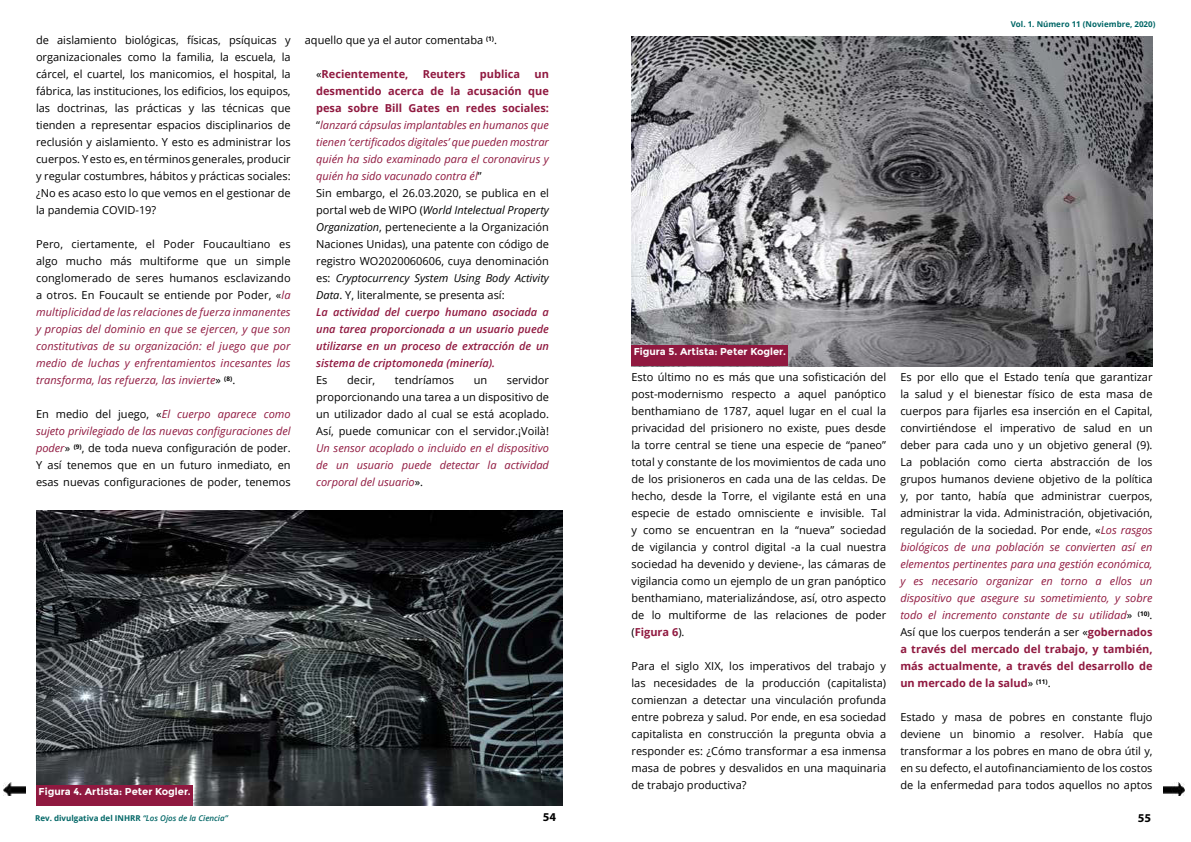
<style>
.page{position:relative;width:1191px;height:842px;background:#fff}
.page>*{position:absolute;margin:0;border:0;box-sizing:border-box;transform-origin:0 0}
.t1{font:700 12px "Myriad Pro";color:#000}
.t2{font:11px/17px "Open Sans";color:#000;text-align:justify}
.t3{font:italic 11px/17px "Open Sans";letter-spacing:.005em;color:#901940;text-align:justify}
.t4{font:700 11px "Open Sans";color:#901940}
.t5{font:700 10px "Montserrat";color:#fff}
.t6{font:700 8px "Open Sans";color:#066}
.s1{font-style:normal;color:#000}
.s2{font-style:italic;color:#901940}
.s3{font-weight:600;font-style:italic}
.s4{font-weight:400;color:#000}
.s5{font-weight:700;color:#901940}
.s6{font-style:italic}
.s7{font-weight:600;font-style:italic;color:#901940}
</style>
<div class="page">
<img style="left:36px;top:510px;width:526px;height:296px">
<img style="left:631px;top:36px;width:521px;height:330px">
<div style="left:36px;top:785px;width:157px;height:21px;background:#901940"></div>
<div style="left:631px;top:346px;width:157px;height:20px;background:#901940"></div>
<img style="left:4px;top:782px;width:21px;height:14px">
<img style="left:1163px;top:782px;width:21px;height:14px">
<p class="t2" style="left:36px;top:32px;width:256px">de aislamiento biológicas, físicas, psíquicas y organizacionales como la familia, la escuela, la cárcel, el cuartel, los manicomios, el hospital, la fábrica, las instituciones, los edificios, los equipos, las doctrinas, las prácticas y las técnicas que tienden a representar espacios disciplinarios de reclusión y aislamiento. Y esto es administrar los cuerpos. Y esto es, en términos generales, producir y regular costumbres, hábitos y prácticas sociales: ¿No es acaso esto lo que vemos en el gestionar de la pandemia COVID-19?</p>
<p class="t3" style="left:36px;top:237px;width:256px"><span class="s1">Pero, ciertamente, el Poder Foucaultiano es algo mucho más multiforme que un simple conglomerado de seres humanos esclavizando a otros. En Foucault se entiende por Poder, «</span>la multiplicidad de las relaciones de fuerza inmanentes y propias del dominio en que se ejercen, y que son constitutivas de su organización: el juego que por medio de luchas y enfrentamientos incesantes las transforma, las refuerza, las invierte<span class="s1">»</span> <sup>(8)</sup><span class="s1">.</span></p>
<p class="t2" style="left:36px;top:406px;width:256px">En medio del juego, «<span class="s2">El cuerpo aparece como sujeto privilegiado de las nuevas configuraciones del poder</span>» <sup>(9)</sup>, de toda nueva configuración de poder.<br>Y así tenemos que en un futuro inmediato, en esas nuevas configuraciones de poder, tenemos</p>
<p class="t5" style="left:39px;top:785px;width:153px">Figura 4. Artista: Peter Kogler.</p>
<p class="t6" style="left:35px;top:814px;width:194px">Rev. divulgativa del INHRR <span class="s3">“Los Ojos de la Ciencia”</span></p>
<p class="t2" style="left:305px;top:32px;width:194px">aquello que ya el autor comentaba <sup>(1)</sup>.</p>
<p class="t4" style="left:316px;top:70px;width:94px"><span class="s4">«</span>Recientemente,</p>
<p class="t4" style="left:423px;top:70px;width:44px">Reuters</p>
<p class="t4" style="left:480px;top:70px;width:42px">publica</p>
<p class="t2" style="left:316px;top:67px;width:234px;text-align:left;text-indent:218px"><span class="s5">un desmentido acerca de la acusación que pesa sobre Bill Gates en redes sociales: </span>“<span class="s2">lanzará cápsulas implantables en humanos que tienen ‘certificados digitales’ que pueden mostrar quién ha sido examinado para el coronavirus y quién ha sido vacunado contra él</span>”<br>Sin embargo, el 26.03.2020, se publica en el portal web de WIPO (<span class="s6">World Intelectual Property Organization</span>, perteneciente a la Organización Naciones Unidas), una patente con código de registro WO2020060606, cuya denominación es: <span class="s6">Cryptocurrency System Using Body Activity Data</span>. Y, literalmente, se presenta así:<br><span class="s7">La actividad del cuerpo humano asociada a una tarea proporcionada a un usuario puede utilizarse en un proceso de extracción de un sistema de criptomoneda (minería).</span></p>
<p class="t2" style="left:316px;top:372px;width:13px">Es</p>
<p class="t2" style="left:347px;top:372px;width:30px">decir,</p>
<p class="t2" style="left:395px;top:372px;width:61px">tendríamos</p>
<p class="t2" style="left:474px;top:372px;width:15px">un</p>
<p class="t2" style="left:316px;top:372px;width:234px;text-indent:191px">servidor proporcionando una tarea a un dispositivo de un utilizador dado al cual se está acoplado.<br>Así, puede comunicar con el servidor.¡Voilà!</p>
<p class="t3" style="left:316px;top:441px;width:234px">Un sensor acoplado o incluido en el dispositivo de un usuario puede detectar la actividad corporal del usuario<span class="s1">».</span></p>
<p class="t6" style="left:1010px;top:21px;width:146px">Vol. 1. Número 11 (Noviembre, 2020)</p>
<p class="t5" style="left:634px;top:346px;width:154px">Figura 5. Artista: Peter Kogler.</p>
<p class="t2" style="left:631px;top:368px;width:256px">Esto último no es más que una sofisticación del post-modernismo respecto a aquel panóptico benthamiano de 1787, aquel lugar en el cual la privacidad del prisionero no existe, pues desde la torre central se tiene una especie de “paneo” total y constante de los movimientos de cada uno de los prisioneros en cada una de las celdas. De hecho, desde la Torre, el vigilante está en una especie de estado omnisciente e invisible. Tal y como se encuentran en la “nueva” sociedad de vigilancia y control digital -a la cual nuestra sociedad ha devenido y deviene-, las cámaras de vigilancia como un ejemplo de un gran panóptico benthamiano, materializándose, así, otro aspecto de lo multiforme de las relaciones de poder (<span class="s5">Figura 6</span>).</p>
<p class="t2" style="left:631px;top:657px;width:256px">Para el siglo XIX, los imperativos del trabajo y las necesidades de la producción (capitalista) comienzan a detectar una vinculación profunda entre pobreza y salud. Por ende, en esa sociedad capitalista en construcción la pregunta obvia a responder es: ¿Cómo transformar a esa inmensa masa de pobres y desvalidos en una maquinaria de trabajo productiva?</p>
<p class="t2" style="left:900px;top:368px;width:254px">Es por ello que el Estado tenía que garantizar la salud y el bienestar físico de esta masa de cuerpos para fijarles esa inserción en el Capital, convirtiéndose el imperativo de salud en un deber para cada uno y un objetivo general (9).<br>La población como cierta abstracción de los grupos humanos deviene objetivo de la política y, por tanto, había que administrar cuerpos, administrar la vida. Administración, objetivación, regulación de la sociedad. Por ende, «<span class="s2">Los rasgos biológicos de una población se convierten así en elementos pertinentes para una gestión económica, y es necesario organizar en torno a ellos un dispositivo que asegure su sometimiento, y sobre todo el incremento constante de su utilidad</span>» <sup>(10)</sup>.<br>Así que los cuerpos tenderán a ser «<span class="s5">gobernados a través del mercado del trabajo, y también, más actualmente, a través del desarrollo de un mercado de la salud</span>» <sup>(11)</sup>.</p>
<p class="t2" style="left:900px;top:708px;width:254px">Estado y masa de pobres en constante flujo deviene un binomio a resolver. Había que transformar a los pobres en mano de obra útil y, en su defecto, el autofinanciamiento de los costos de la enfermedad para todos aquellos no aptos</p>
<p class="t1" style="left:543px;top:810px;width:15px">54</p>
<p class="t1" style="left:1137px;top:811px;width:15px">55</p>
</div>
